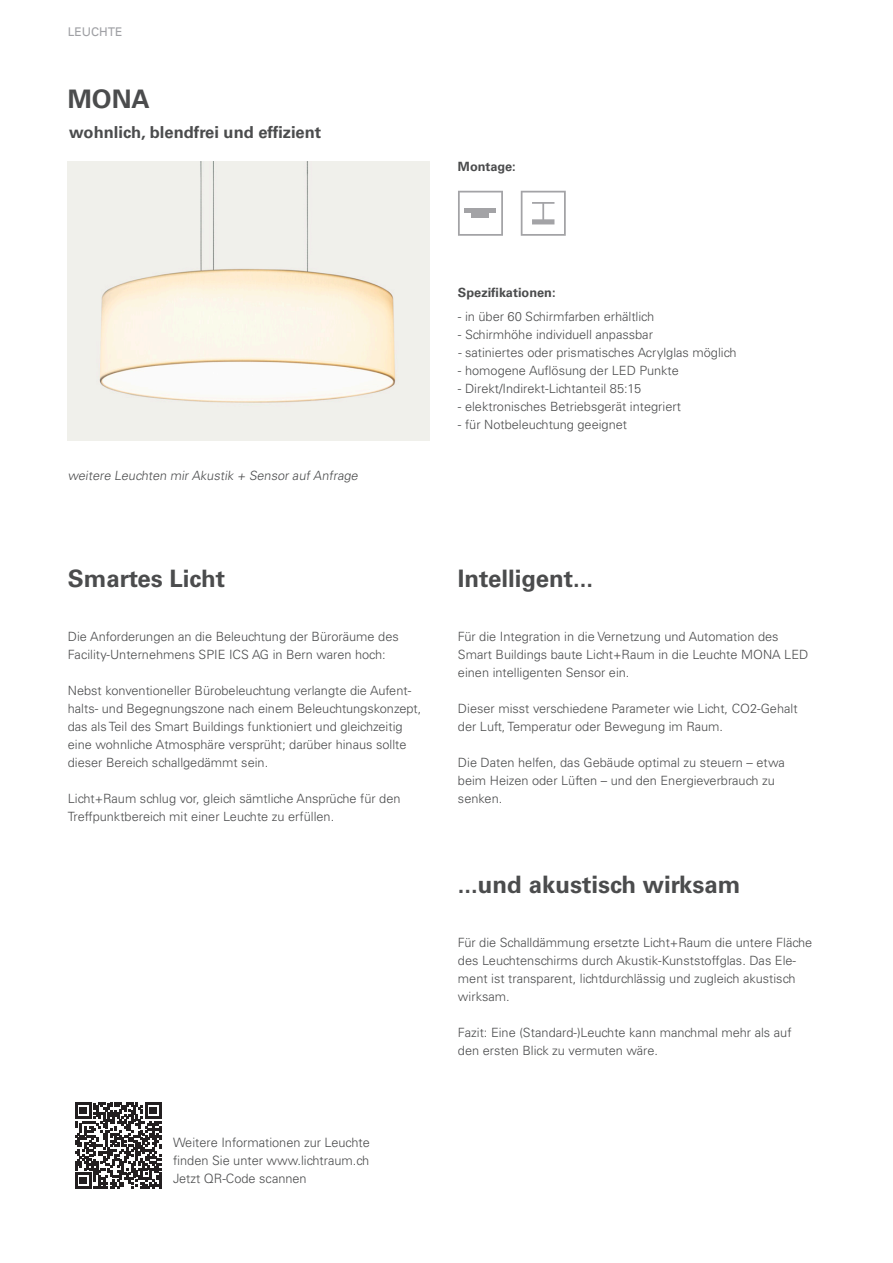
<style>
.page{position:relative;width:893px;height:1263px;background:#fff}
.page>*{position:absolute;margin:0;border:0;box-sizing:border-box;transform-origin:0 0}
.LR_Lauftext{font:700 25.5px "Univers LT Std";color:#4b4c4d}
.LR_Lauftext-2{font:700 24px "Univers LT Std";color:#4b4c4d}
.LR_Lauftext-3{font:700 16.5px "Univers LT Std";color:#4b4c4d}
.LR_Lauftext-4{font:300 12.9px/18px "Univers LT Std";color:#4b4c4d}
.LR_Lauftext-5{font:300 12.75px/18px "Univers LT Std";color:#4b4c4d}
.LR_Lauftext-6{font:700 12.75px "Univers LT Std";color:#4b4c4d}
.LR_Rubriktitel{font:12px "Univers LT";color:#a0a1a5}
</style>
<div class="page">
<img style="left:68px;top:161px;width:361px;height:280px">
<svg style="left:458px;top:191px;width:45px;height:45px"></svg>
<svg style="left:521px;top:191px;width:45px;height:45px"></svg>
<svg style="left:75px;top:1102px;width:86px;height:87px"></svg>
<p class="LR_Rubriktitel" style="left:68px;top:25px;width:56px">LEUCHTE</p>
<p class="LR_Lauftext" style="left:68px;top:84px;width:84px">MONA</p>
<p class="LR_Lauftext-3" style="left:69px;top:122px;width:253px">wohnlich, blendfrei und effizient</p>
<p class="LR_Lauftext-6" style="left:458px;top:159px;width:59px">Montage:</p>
<p class="LR_Lauftext-5" style="left:68px;top:467px;width:294px">weitere Leuchten mir Akustik + Sensor auf Anfrage</p>
<p class="LR_Lauftext-2" style="left:68px;top:564px;width:159px">Smartes Licht</p>
<p class="LR_Lauftext-5" style="left:68px;top:627px;width:332px">Die Anforderungen an die Beleuchtung der Büroräume des<br>Facility-Unternehmens SPIE ICS AG in Bern waren hoch:</p>
<p class="LR_Lauftext-5" style="left:68px;top:681px;width:355px">Nebst konventioneller Bürobeleuchtung verlangte die Aufent&shy;halts- und Begegnungszone nach einem Beleuchtungskonzept, das als Teil des Smart Buildings funktioniert und gleichzeitig eine wohnliche Atmosphäre versprüht; darüber hinaus sollte dieser Bereich schallgedämmt sein.</p>
<p class="LR_Lauftext-5" style="left:68px;top:789px;width:334px">Licht+Raum schlug vor, gleich sämtliche Ansprüche für den<br>Treffpunktbereich mit einer Leuchte zu erfüllen.</p>
<p class="LR_Lauftext-4" style="left:173px;top:1133px;width:198px">Weitere Informationen zur Leuchte finden Sie unter www.lichtraum.ch</p>
<p class="LR_Lauftext-4" style="left:173px;top:1169px;width:135px">Jetzt QR-Code scannen</p>
<p class="LR_Lauftext-6" style="left:458px;top:285px;width:99px">Spezifikationen:</p>
<p class="LR_Lauftext-5" style="left:458px;top:308px;width:198px">- in über 60 Schirmfarben erhältlich</p>
<p class="LR_Lauftext-5" style="left:458px;top:326px;width:197px">- Schirmhöhe individuell anpassbar</p>
<p class="LR_Lauftext-5" style="left:458px;top:344px;width:280px">- satiniertes oder prismatisches Acrylglas möglich</p>
<p class="LR_Lauftext-5" style="left:458px;top:362px;width:222px">- homogene Auflösung der LED Punkte</p>
<p class="LR_Lauftext-5" style="left:458px;top:380px;width:185px">- Direkt/Indirekt-Lichtanteil 85:15</p>
<p class="LR_Lauftext-5" style="left:458px;top:398px;width:224px">- elektronisches Betriebsgerät integriert</p>
<p class="LR_Lauftext-5" style="left:458px;top:416px;width:171px">- für Notbeleuchtung geeignet</p>
<p class="LR_Lauftext-2" style="left:458px;top:564px;width:137px">Intelligent...</p>
<p class="LR_Lauftext-5" style="left:458px;top:627px;width:352px">Für die Integration in die Vernetzung und Automation des<br>Smart Buildings baute Licht+Raum in die Leuchte MONA LED einen intelligenten Sensor ein.</p>
<p class="LR_Lauftext-5" style="left:458px;top:699px;width:341px">Dieser misst verschiedene Parameter wie Licht, CO2-Gehalt der Luft, Temperatur oder Bewegung im Raum.</p>
<p class="LR_Lauftext-5" style="left:458px;top:753px;width:328px">Die Daten helfen, das Gebäude optimal zu steuern – etwa beim Heizen oder Lüften – und den Energieverbrauch zu senken.</p>
<p class="LR_Lauftext-2" style="left:458px;top:871px;width:284px">...und akustisch wirksam</p>
<p class="LR_Lauftext-5" style="left:458px;top:934px;width:356px">Für die Schalldämmung ersetzte Licht+Raum die untere Fläche des Leuchtenschirms durch Akustik-Kunststoffglas. Das Ele&shy;ment ist transparent, lichtdurchlässig und zugleich akustisch wirksam.</p>
<p class="LR_Lauftext-5" style="left:458px;top:1024px;width:335px">Fazit: Eine (Standard-)Leuchte kann manchmal mehr als auf den ersten Blick zu vermuten wäre.</p>
</div>
